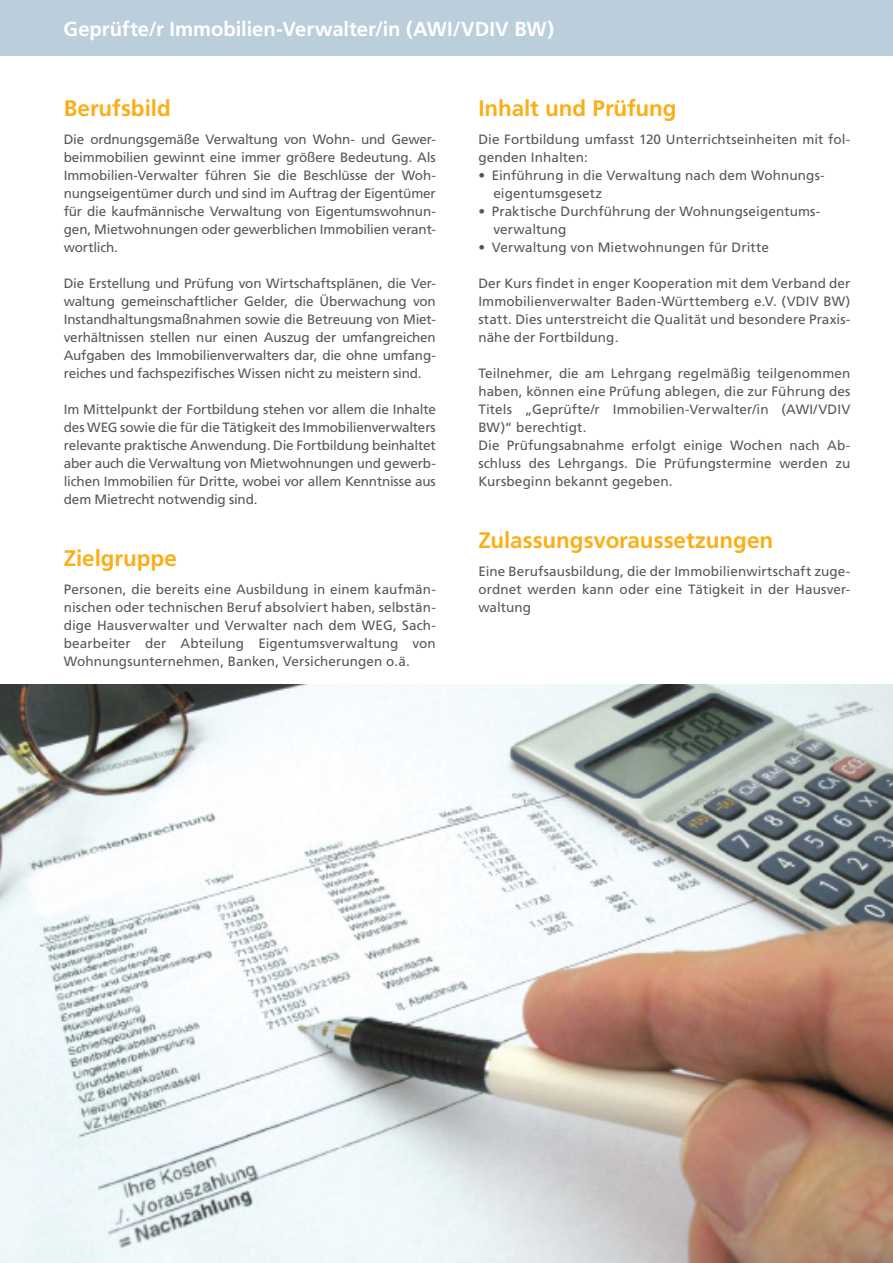
<style>
.page{position:relative;width:893px;height:1263px;background:#fff}
.page>*{position:absolute;margin:0;border:0;box-sizing:border-box;transform-origin:0 0}
.subheads{font:700 22.5px "Frutiger LT Std";letter-spacing:-.005em;color:#faaf18}
.t1{font:700 20.25px "Frutiger LT Std";letter-spacing:-.005em;color:#fff}
.t2{font:13.5px/18px "Frutiger LT Std";letter-spacing:.005em;color:#57585a;text-align:justify}
</style>
<div class="page">
<div style="left:0;top:0;width:893px;height:55px;background:#bbcedb"></div>
<img style="left:0;top:684px;width:893px;height:579px">
<p class="t1" style="left:64px;top:17px;width:492px">Geprüfte/r Immobilien-Verwalter/in (AWI/VDIV BW)</p>
<p class="subheads" style="left:64px;top:94px;width:108px">Berufsbild</p>
<p class="t2" style="left:64px;top:130px;width:374px">Die ordnungsgemäße Verwaltung von Wohn- und Gewer&shy;beimmobilien gewinnt eine immer größere Bedeutung. Als Immobilien-Verwalter führen Sie die Beschlüsse der Woh&shy;nungseigentümer durch und sind im Auftrag der Eigentümer für die kaufmännische Verwaltung von Eigentumswohnun&shy;gen, Mietwohnungen oder gewerblichen Immobilien verant&shy;wortlich.</p>
<p class="t2" style="left:64px;top:274px;width:374px">Die Erstellung und Prüfung von Wirtschaftsplänen, die Ver&shy;waltung gemeinschaftlicher Gelder, die Überwachung von Instandhaltungsmaßnahmen sowie die Betreuung von Miet&shy;verhältnissen stellen nur einen Auszug der umfangreichen Aufgaben des Immobilienverwalters dar, die ohne umfang&shy;reiches und fachspezifisches Wissen nicht zu meistern sind.</p>
<p class="t2" style="left:64px;top:400px;width:374px">Im Mittelpunkt der Fortbildung stehen vor allem die Inhalte des WEG sowie die für die Tätigkeit des Immobilienverwalters relevante praktische Anwendung. Die Fortbildung beinhaltet aber auch die Verwaltung von Mietwohnungen und gewerb&shy;lichen Immobilien für Dritte, wobei vor allem Kenntnisse aus dem Mietrecht notwendig sind.</p>
<p class="subheads" style="left:64px;top:544px;width:115px">Zielgruppe</p>
<p class="t2" style="left:64px;top:580px;width:374px">Personen, die bereits eine Ausbildung in einem kaufmän&shy;nischen oder technischen Beruf absolviert haben, selbstän&shy;dige Hausverwalter und Verwalter nach dem WEG, Sach&shy;bearbeiter der Abteilung Eigentumsverwaltung von Wohnungsunternehmen, Banken, Versicherungen o.ä.</p>
<p class="subheads" style="left:478px;top:94px;width:200px">Inhalt und Prüfung</p>
<p class="t2" style="left:478px;top:130px;width:374px">Die Fortbildung umfasst 120 Unterrichtseinheiten mit fol&shy;genden Inhalten:</p>
<p class="t2" style="left:478px;top:166px;width:348px">• Einführung in die Verwaltung nach dem Wohnungs-</p>
<p class="t2" style="left:493px;top:184px;width:110px">eigentumsgesetz</p>
<p class="t2" style="left:478px;top:202px;width:343px">• Praktische Durchführung der Wohnungseigentums-</p>
<p class="t2" style="left:493px;top:220px;width:75px">verwaltung</p>
<p class="t2" style="left:478px;top:238px;width:292px">• Verwaltung von Mietwohnungen für Dritte</p>
<p class="t2" style="left:478px;top:274px;width:374px">Der Kurs findet in enger Kooperation mit dem Verband der Immobilienverwalter Baden-Württemberg e.V. (VDIV BW) statt. Dies unterstreicht die Qualität und besondere Praxis&shy;nähe der Fortbildung.</p>
<p class="t2" style="left:478px;top:364px;width:374px">Teilnehmer, die am Lehrgang regelmäßig teilgenommen haben, können eine Prüfung ablegen, die zur Führung des Titels „Geprüfte/r Immobilien-Verwalter/in (AWI/VDIV BW)“ berechtigt.</p>
<p class="t2" style="left:478px;top:436px;width:374px">Die Prüfungsabnahme erfolgt einige Wochen nach Ab&shy;schluss des Lehrgangs. Die Prüfungstermine werden zu Kursbeginn bekannt gegeben.</p>
<p class="subheads" style="left:478px;top:526px;width:296px">Zulassungsvoraussetzungen</p>
<p class="t2" style="left:478px;top:562px;width:374px">Eine Berufsausbildung, die der Immobilienwirtschaft zuge&shy;ordnet werden kann oder eine Tätigkeit in der Hausver&shy;waltung</p>
</div>
